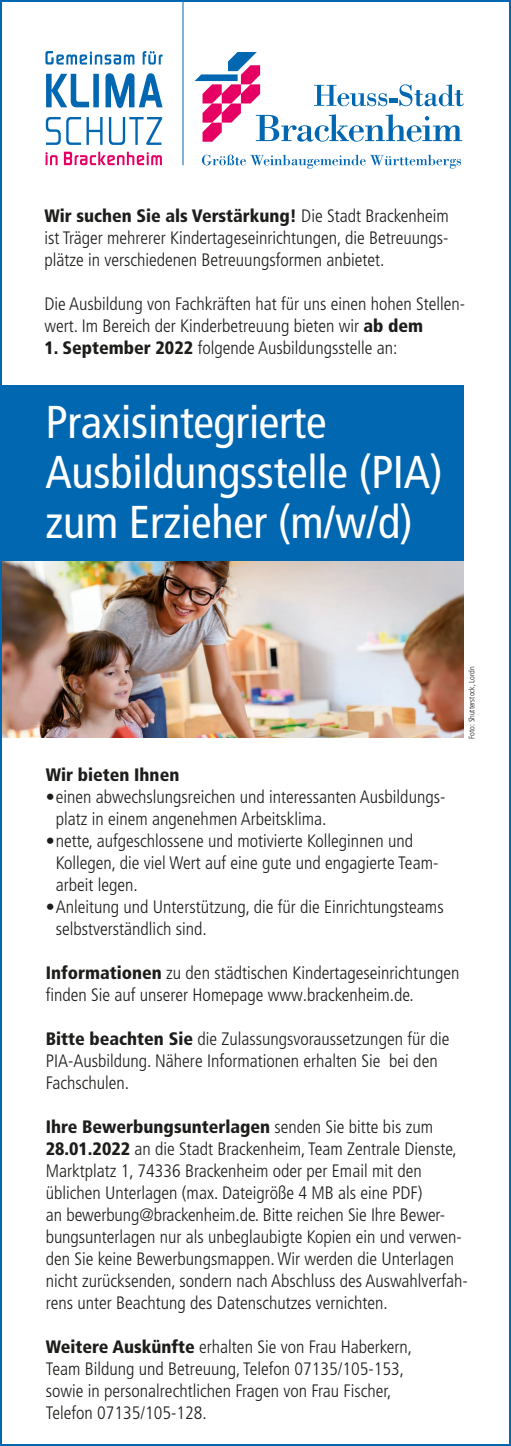
<style>
.page{position:relative;width:511px;height:1446px;background:#fff}
.page>*{position:absolute;margin:0;border:0;box-sizing:border-box;transform-origin:0 0}
.t1{font:condensed 46px/50px "Frutiger LT Pro";letter-spacing:-.005em;color:#fff}
.t2{font:300 condensed 18px/22px "Frutiger LT Pro";color:#1d1d1b}
.t3{font:900 condensed 18px "Frutiger LT Pro";color:#1d1d1b}
.t4{font:300 condensed 8px "Frutiger LT Pro";color:#1d1d1b}
.s1{font-weight:900}
</style>
<div class="page">
<div style="left:0;top:386px;width:463px;height:176px;background:#0167b1"></div>
<hr style="left:182px;top:0;width:1px;height:165px;background:#0167b1">
<svg style="left:202px;top:155px;width:258px;height:14px"></svg>
<svg style="left:194px;top:52px;width:269px;height:90px"></svg>
<svg style="left:45px;top:152px;width:117px;height:13px"></svg>
<svg style="left:46px;top:117px;width:56px;height:28px"></svg>
<svg style="left:109px;top:117px;width:53px;height:28px"></svg>
<svg style="left:46px;top:73px;width:116px;height:35px"></svg>
<svg style="left:45px;top:51px;width:117px;height:14px"></svg>
<img style="left:3px;top:561px;width:460px;height:177px">
<p class="t2" style="left:44px;top:205px;width:405px;text-align:justify"><span class="s1">Wir suchen Sie als Verstärkung!</span> Die Stadt Brackenheim ist Träger mehrerer Kindertageseinrichtungen, die Betreuungs&shy;plätze in verschiedenen Betreuungsformen anbietet.</p>
<p class="t2" style="left:44px;top:293px;width:422px">Die Ausbildung von Fachkräften hat für uns einen hohen Stellen&shy;wert. Im Bereich der Kinderbetreuung bieten wir <span class="s1">ab dem</span></p>
<p class="t2" style="left:44px;top:337px;width:354px"><span class="s1">1. September 2022</span> folgende Ausbildungsstelle an:</p>
<h1 class="t1" style="left:45px;top:397px;width:398px">Praxisintegrierte<br>Ausbildungsstelle (PIA) zum Erzieher (m/w/d)</h1>
<p class="t4" style="left:466px;top:738px;width:74px;rotate:-90deg">Foto: Shutterstock, Lordn</p>
<p class="t3" style="left:46px;top:763px;width:135px">Wir bieten Ihnen</p>
<p class="t2" style="left:56px;top:785px;width:391px;text-indent:-10px">•einen abwechslungsreichen und interessanten Ausbildungs&shy;platz in einem angenehmen Arbeitsklima.</p>
<p class="t2" style="left:56px;top:829px;width:384px;text-indent:-10px">•nette, aufgeschlossene und motivierte Kolleginnen und<br>Kollegen, die viel Wert auf eine gute und engagierte Team&shy;arbeit legen.</p>
<p class="t2" style="left:56px;top:895px;width:389px;text-indent:-10px">•Anleitung und Unterstützung, die für die Einrichtungsteams selbstverständlich sind.</p>
<p class="t2" style="left:46px;top:961px;width:415px"><span class="s1">Informationen</span> zu den städtischen Kindertageseinrichtungen finden Sie auf unserer Homepage www.brackenheim.de.</p>
<p class="t2" style="left:46px;top:1027px;width:405px"><span class="s1">Bitte beachten Sie</span> die Zulassungsvoraussetzungen für die<br>PIA-Ausbildung. Nähere Informationen erhalten Sie bei den<br>Fachschulen.</p>
<p class="t2" style="left:46px;top:1115px;width:423px"><span class="s1">Ihre Bewerbungsunterlagen</span> senden Sie bitte bis zum <span class="s1">28.01.2022</span> an die Stadt Brackenheim, Team Zentrale Dienste, Marktplatz 1, 74336 Brackenheim oder per Email mit den üblichen Unterlagen (max. Dateigröße 4 MB als eine PDF)<br>an bewerbung@brackenheim.de. Bitte reichen Sie Ihre Bewer&shy;bungsunterlagen nur als unbeglaubigte Kopien ein und verwen&shy;den Sie keine Bewerbungsmappen. Wir werden die Unterlagen nicht zurücksenden, sondern nach Abschluss des Auswahlverfah&shy;rens unter Beachtung des Datenschutzes vernichten.</p>
<p class="t2" style="left:46px;top:1335px;width:367px"><span class="s1">Weitere Auskünfte</span> erhalten Sie von Frau Haberkern, Team Bildung und Betreuung, Telefon 07135/105-153, sowie in personalrechtlichen Fragen von Frau Fischer, Telefon 07135/105-128.</p>
</div>
